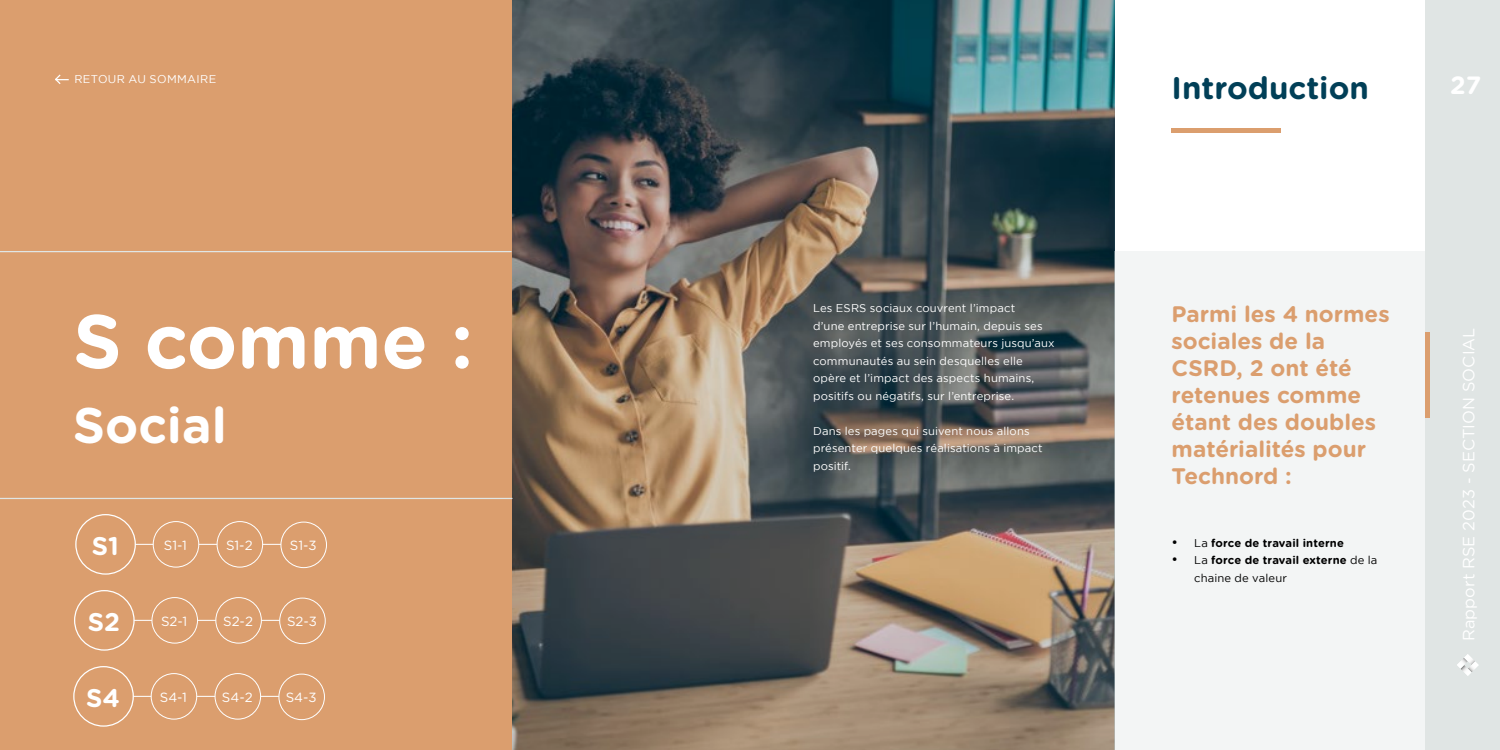
<style>
.page{position:relative;width:1500px;height:750px;background:#fff}
.page>*{position:absolute;margin:0;border:0;box-sizing:border-box;transform-origin:0 0}
.t1{font:700 75.88px "Gotham Rounded";color:#fff}
.t2{font:700 50px "Gotham Rounded";color:#fff}
.t3{font:700 31.25px "Gotham Rounded";color:#013f57}
.t4{font:700 25.5px "Gotham Rounded";color:#fff}
.t5{font:700 25px "Gotham Rounded";color:#fff}
.t6{font:700 22.5px/27px "Gotham Rounded";color:#db9e6e}
.t7{font:16.38px "Gotham Rounded";color:#fff}
.t8{font:13.38px "Gotham Rounded";color:#fff}
.t9{font:11.25px/17.5px "Gotham";letter-spacing:.015em;color:#fff}
.t10{font:700 11.25px "Gotham Rounded";letter-spacing:.01em;color:#000}
.t11{font:11.25px "Gotham";letter-spacing:.035em;color:#fff}
.t12{font:11.25px "Gotham";letter-spacing:.015em;color:#000}
.s1{font-family:"Gotham";font-weight:400;font-size:13.75px}
.s2{font-family:"Gotham";font-weight:400}
</style>
<div class="page">
<div style="left:1425px;top:0;width:75px;height:750px;background:#e0e5e4"></div>
<svg style="left:1457px;top:654px;width:22px;height:22px"></svg>
<div style="left:1425px;top:332px;width:5px;height:86px;background:#db9e6e"></div>
<img style="left:511px;top:0;width:604px;height:750px">
<div style="left:1115px;top:251px;width:310px;height:499px;background:#f3f5f5"></div>
<div style="left:0;top:0;width:511px;height:750px;background:#db9e6e"></div>
<hr style="left:0;top:251px;width:512px;height:1px;background:#e0e5e4">
<hr style="left:0;top:498px;width:512px;height:1px;background:#e0e5e4">
<hr style="left:1172px;top:129px;width:109px;height:4px;background:#db9e6e">
<hr style="left:125px;top:620px;width:200px;height:1px;background:#fff">
<div style="left:75px;top:591px;width:59px;height:59px;background:#db9e6e;border-radius:50%"></div>
<div style="left:74px;top:590px;width:61px;height:61px;border:1px solid #fff;border-radius:50%"></div>
<div style="left:152px;top:598px;width:46px;height:45px;background:#db9e6e;border-radius:50%"></div>
<div style="left:152px;top:597px;width:46px;height:47px;border:1px solid #fff;border-radius:50%"></div>
<div style="left:216px;top:598px;width:45px;height:45px;background:#db9e6e;border-radius:50%"></div>
<div style="left:215px;top:597px;width:47px;height:47px;border:1px solid #fff;border-radius:50%"></div>
<div style="left:280px;top:598px;width:45px;height:46px;background:#db9e6e;border-radius:50%"></div>
<div style="left:279px;top:598px;width:47px;height:46px;border:1px solid #fff;border-radius:50%"></div>
<hr style="left:124px;top:696px;width:200px;height:1px;background:#fff">
<div style="left:74px;top:667px;width:59px;height:59px;background:#db9e6e;border-radius:50%"></div>
<div style="left:73px;top:666px;width:61px;height:61px;border:1px solid #fff;border-radius:50%"></div>
<div style="left:151px;top:674px;width:46px;height:45px;background:#db9e6e;border-radius:50%"></div>
<div style="left:151px;top:673px;width:46px;height:47px;border:1px solid #fff;border-radius:50%"></div>
<div style="left:215px;top:674px;width:46px;height:45px;background:#db9e6e;border-radius:50%"></div>
<div style="left:215px;top:673px;width:46px;height:47px;border:1px solid #fff;border-radius:50%"></div>
<div style="left:279px;top:674px;width:45px;height:46px;background:#db9e6e;border-radius:50%"></div>
<div style="left:279px;top:674px;width:46px;height:46px;border:1px solid #fff;border-radius:50%"></div>
<hr style="left:127px;top:544px;width:199px;height:1px;background:#fff">
<div style="left:76px;top:515px;width:59px;height:59px;background:#db9e6e;border-radius:50%"></div>
<div style="left:75px;top:514px;width:61px;height:61px;border:1px solid #fff;border-radius:50%"></div>
<div style="left:153px;top:522px;width:46px;height:45px;background:#db9e6e;border-radius:50%"></div>
<div style="left:153px;top:521px;width:46px;height:47px;border:1px solid #fff;border-radius:50%"></div>
<div style="left:217px;top:522px;width:46px;height:45px;background:#db9e6e;border-radius:50%"></div>
<div style="left:217px;top:521px;width:46px;height:47px;border:1px solid #fff;border-radius:50%"></div>
<div style="left:281px;top:522px;width:46px;height:46px;background:#db9e6e;border-radius:50%"></div>
<div style="left:281px;top:522px;width:46px;height:46px;border:1px solid #fff;border-radius:50%"></div>
<svg style="left:55px;top:74px;width:14px;height:10px"></svg>
<p class="t11" style="left:74px;top:73px;width:143px">RETOUR AU SOMMAIRE</p>
<h1 class="t1" style="left:73px;top:298px;width:402px">S comme :</h1>
<h2 class="t2" style="left:73px;top:397px;width:155px">Social</h2>
<h3 class="t4" style="left:92px;top:531px;width:29px">S1</h3>
<p class="t8" style="left:164px;top:539px;width:25px">S1-1</p>
<p class="t8" style="left:226px;top:539px;width:28px">S1-2</p>
<p class="t8" style="left:290px;top:539px;width:28px">S1-3</p>
<h3 class="t4" style="left:88px;top:607px;width:34px">S2</h3>
<p class="t8" style="left:161px;top:615px;width:28px">S2-1</p>
<p class="t8" style="left:223px;top:615px;width:31px">S2-2</p>
<p class="t8" style="left:287px;top:615px;width:31px">S2-3</p>
<h3 class="t4" style="left:86px;top:683px;width:35px">S4</h3>
<p class="t8" style="left:160px;top:691px;width:29px">S4-1</p>
<p class="t8" style="left:222px;top:691px;width:32px">S4-2</p>
<p class="t8" style="left:286px;top:692px;width:32px">S4-3</p>
<p class="t9" style="left:813px;top:299px;width:243px">Les ESRS sociaux couvrent l’impact<br>d’une entreprise sur l’humain, depuis ses employés et ses consommateurs jusqu’aux communautés au sein desquelles elle opère et l’impact des aspects humains, positifs ou négatifs, sur l’entreprise.</p>
<p class="t9" style="left:813px;top:422px;width:231px">Dans les pages qui suivent nous allons présenter quelques réalisations à impact positif.</p>
<h3 class="t3" style="left:1172px;top:70px;width:199px">Introduction</h3>
<h3 class="t5" style="left:1450px;top:71px;width:32px">27</h3>
<h3 class="t6" style="left:1172px;top:301px;width:220px">Parmi les 4 normes sociales de la<br>CSRD, 2 ont été retenues comme étant des doubles matérialités pour<br>Technord :</h3>
<p class="t10" style="left:1172px;top:536px;width:174px"><span class="s1">•</span> <span class="s2">La</span> force de travail interne</p>
<p class="t10" style="left:1172px;top:554px;width:207px"><span class="s1">•</span> <span class="s2">La</span> force de travail externe <span class="s2">de la</span></p>
<p class="t12" style="left:1194px;top:571px;width:94px">chaine de valeur</p>
<h3 class="t7" style="left:1461px;top:641px;width:315px;rotate:-90deg">Rapport RSE 2023 - SECTION SOCIAL</h3>
</div>
